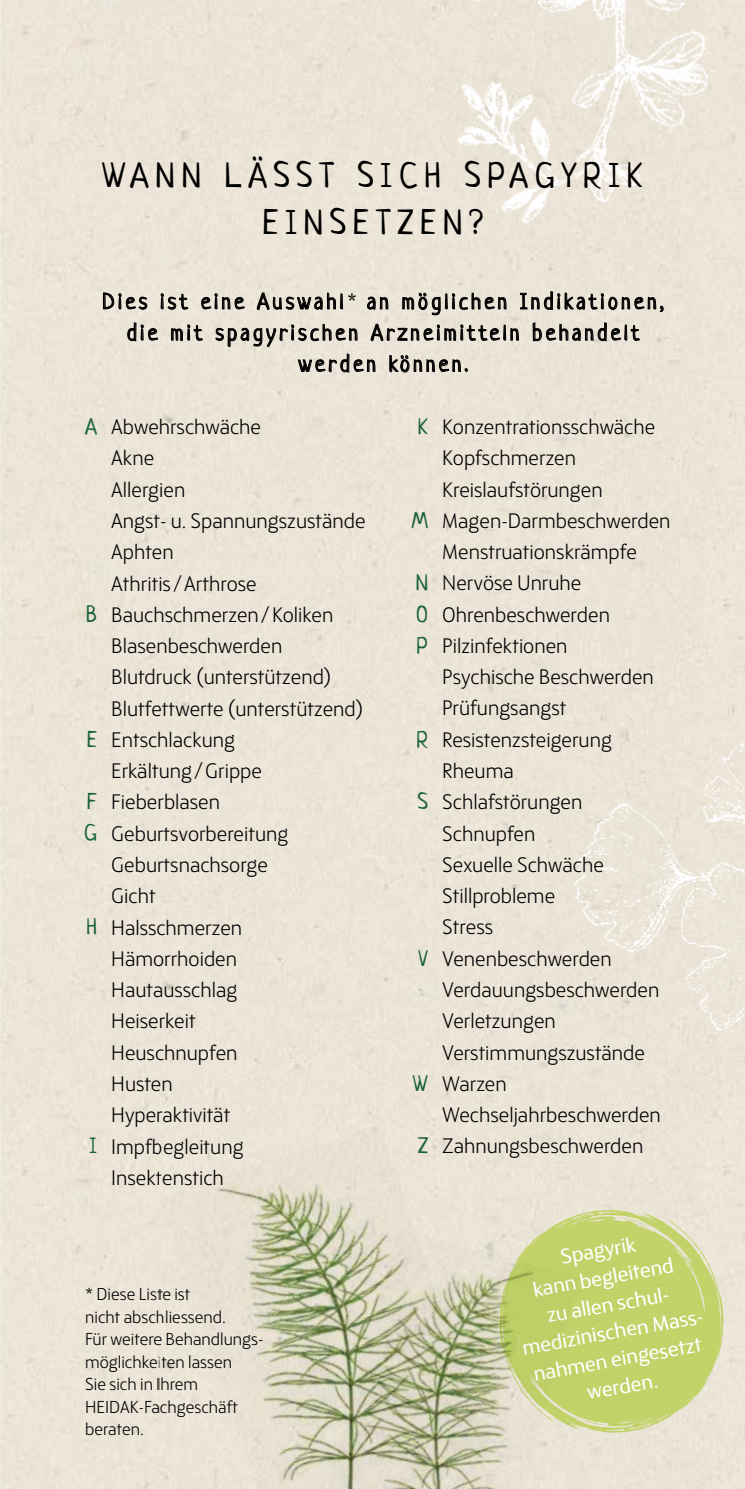
<style>
.page{position:relative;width:745px;height:1489px;background:#fff}
.page>*{position:absolute;margin:0;border:0;box-sizing:border-box;transform-origin:0 0}
.t1{font:35px/47.5px "Neucha";letter-spacing:.2em;color:#000;text-align:center}
.t2{font:22.5px/31.2px "Neucha";letter-spacing:.15em;color:#000;text-align:center}
.t3{font:22.5px/31.2px "Neucha";color:#1a6338}
.t4{font:300 21.25px/31.2px "FS Blake";color:#000}
.t5{font:21.25px/27.5px "FS Blake";color:#fff;text-align:center}
.t6{font:300 17.5px/22.5px "FS Blake";color:#000}
.s1{font-family:"FS Blake";font-weight:300}
</style>
<div class="page">
<div style="left:1px;top:0;width:743px;height:1488px;background:#ece5d8"></div>
<img style="left:442px;top:0;width:278px;height:237px">
<img style="left:0;top:0;width:1px;height:1488px">
<img style="left:570px;top:726px;width:174px;height:319px">
<svg style="left:499px;top:1209px;width:224px;height:223px;background:#c9d67f"></svg>
<svg style="left:103px;top:292px;width:44px;height:17px"></svg>
<svg style="left:161px;top:293px;width:27px;height:16px"></svg>
<svg style="left:201px;top:293px;width:43px;height:16px"></svg>
<svg style="left:257px;top:292px;width:86px;height:18px;background:#aaa59c"></svg>
<svg style="left:367px;top:296px;width:21px;height:14px"></svg>
<svg style="left:402px;top:292px;width:104px;height:23px;background:#b7b2a8"></svg>
<svg style="left:519px;top:291px;width:144px;height:21px;background:#b7b2a8"></svg>
<svg style="left:127px;top:322px;width:31px;height:19px"></svg>
<svg style="left:171px;top:324px;width:32px;height:17px"></svg>
<svg style="left:215px;top:324px;width:142px;height:23px;background:#bab5aa"></svg>
<svg style="left:370px;top:324px;width:148px;height:17px;background:#aba69d"></svg>
<svg style="left:532px;top:322px;width:107px;height:19px;background:#ada89e"></svg>
<svg style="left:298px;top:353px;width:77px;height:19px"></svg>
<svg style="left:389px;top:355px;width:78px;height:17px"></svg>
<img style="left:491px;top:1228px;width:88px;height:260px">
<img style="left:159px;top:1123px;width:332px;height:365px">
<h1 class="t1" style="left:102px;top:151px;width:541px">WANN LÄSST SICH SPAGYRIK<br>EINSETZEN?</h1>
<p class="t2" style="left:102px;top:286px;width:562px">Dies ist eine Auswahl<span class="s1">*</span> an möglichen Indikationen, die mit spagyrischen Arzneimitteln behandelt werden können.</p>
<p class="t3" style="left:85px;top:411px;width:13px">A</p>
<p class="t3" style="left:86px;top:598px;width:12px">B</p>
<p class="t3" style="left:87px;top:723px;width:12px">E</p>
<p class="t3" style="left:84px;top:786px;width:14px">F<br>G</p>
<p class="t3" style="left:86px;top:911px;width:12px">H</p>
<p class="t3" style="left:90px;top:1129px;width:9px">I</p>
<p class="t4" style="left:111px;top:410px;width:256px">Abwehrschwäche<br>Akne<br>Allergien<br>Angst- u. Spannungszustände<br>Aphten<br>Athritis / Arthrose<br>Bauchschmerzen / Koliken<br>Blasenbeschwerden<br>Blutdruck (unterstützend)<br>Blutfettwerte (unterstützend)<br>Entschlackung<br>Erkältung / Grippe<br>Fieberblasen<br>Geburtsvorbereitung<br>Geburtsnachsorge<br>Gicht<br>Halsschmerzen<br>Hämorrhoiden<br>Hautausschlag<br>Heiserkeit<br>Heuschnupfen<br>Husten<br>Hyperaktivität<br>Impfbegleitung<br>Insektenstich</p>
<p class="t6" style="left:85px;top:1281px;width:180px">* Diese Liste ist<br>nicht abschliessend.<br>Für weitere Behandlungs&shy;möglichkeiten lassen<br>Sie sich in Ihrem<br>HEIDAK-Fachgeschäft beraten.</p>
<p class="t3" style="left:417px;top:411px;width:12px">K</p>
<p class="t3" style="left:411px;top:504px;width:18px">M</p>
<p class="t3" style="left:415px;top:567px;width:14px;text-align:justify">N O P</p>
<p class="t3" style="left:416px;top:723px;width:13px">R</p>
<p class="t3" style="left:417px;top:786px;width:12px">S</p>
<p class="t3" style="left:418px;top:942px;width:11px">V</p>
<p class="t3" style="left:412px;top:1067px;width:17px">W</p>
<p class="t3" style="left:418px;top:1129px;width:11px">Z</p>
<p class="t4" style="left:442px;top:410px;width:230px">Konzentrationsschwäche<br>Kopfschmerzen<br>Kreislaufstörungen<br>Magen-Darmbeschwerden<br>Menstruationskrämpfe<br>Nervöse Unruhe<br>Ohrenbeschwerden<br>Pilzinfektionen<br>Psychische Beschwerden<br>Prüfungsangst<br>Resistenzsteigerung<br>Rheuma<br>Schlafstörungen<br>Schnupfen<br>Sexuelle Schwäche<br>Stillprobleme<br>Stress<br>Venenbeschwerden<br>Verdauungsbeschwerden<br>Verletzungen<br>Verstimmungszustände<br>Warzen<br>Wechseljahrbeschwerden<br>Zahnungsbeschwerden</p>
<p class="t5" style="left:505px;top:1251px;width:189px;rotate:-10deg">Spagyrik<br>kann begleitend<br>zu allen schul&shy;medizinischen Mass&shy;nahmen eingesetzt werden.</p>
</div>
